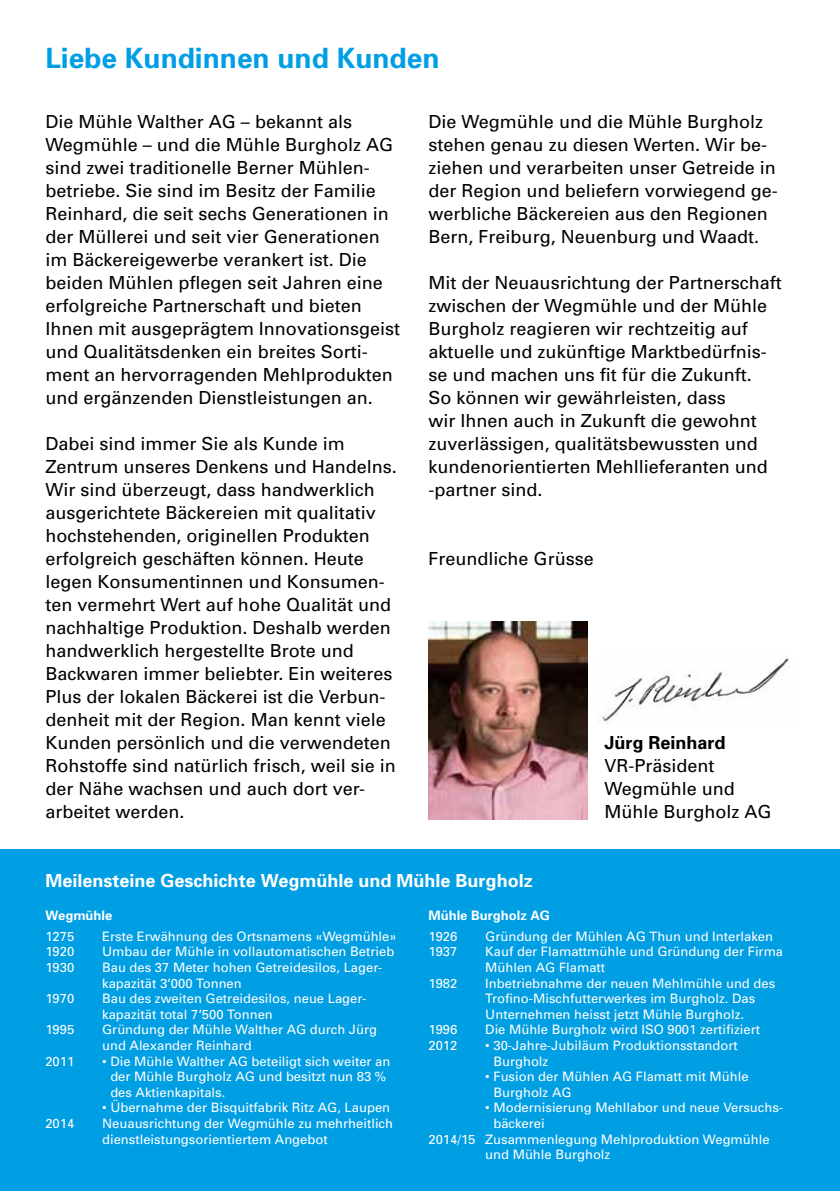
<style>
.page{position:relative;width:840px;height:1191px;background:#fff}
.page>*{position:absolute;margin:0;border:0;box-sizing:border-box;transform-origin:0 0}
.t1{font:700 28px "Univers";color:#009ee3}
.t2{font:18px/23px "Univers";color:#000}
.t3{font:700 18px "Univers";color:#fff}
.t4{font:700 18px "Univers";color:#000}
.t5{font:13px/15.6px "Univers";color:#fff}
.t6{font:700 13px "Univers";color:#fff}
</style>
<div class="page">
<div style="left:0;top:849px;width:839px;height:342px;background:#009ee3"></div>
<img style="left:428px;top:621px;width:159px;height:198px">
<img style="left:599px;top:656px;width:190px;height:67px">
<h1 class="t1" style="left:45px;top:40px;width:395px">Liebe Kundinnen und Kunden</h1>
<p class="t2" style="left:45px;top:110px;width:356px">Die Mühle Walther AG – bekannt als Wegmühle – und die Mühle Burgholz AG sind zwei traditionelle Berner Mühlen&shy;betriebe. Sie sind im Besitz der Familie Reinhard, die seit sechs Generationen in der Müllerei und seit vier Generationen im Bäckereigewerbe verankert ist. Die beiden Mühlen pflegen seit Jahren eine erfolgreiche Partnerschaft und bieten Ihnen mit ausgeprägtem Innovationsgeist und Qualitätsdenken ein breites Sorti&shy;ment an hervorragenden Mehlprodukten und ergänzenden Dienstleistungen an.</p>
<p class="t2" style="left:45px;top:432px;width:353px">Dabei sind immer Sie als Kunde im Zentrum unseres Denkens und Handelns.<br>Wir sind überzeugt, dass handwerklich ausgerichtete Bäckereien mit qualitativ hochstehenden, originellen Produkten erfolgreich geschäften können. Heute legen Konsumentinnen und Konsumen&shy;ten vermehrt Wert auf hohe Qualität und nachhaltige Produktion. Deshalb werden handwerklich hergestellte Brote und Backwaren immer beliebter. Ein weiteres Plus der lokalen Bäckerei ist die Verbun&shy;denheit mit der Region. Man kennt viele Kunden persönlich und die verwendeten Rohstoffe sind natürlich frisch, weil sie in der Nähe wachsen und auch dort ver&shy;arbeitet werden.</p>
<p class="t2" style="left:428px;top:110px;width:351px">Die Wegmühle und die Mühle Burgholz stehen genau zu diesen Werten. Wir be&shy;ziehen und verarbeiten unser Getreide in der Region und beliefern vorwiegend ge&shy;werbliche Bäckereien aus den Regionen Bern, Freiburg, Neuenburg und Waadt.</p>
<p class="t2" style="left:428px;top:271px;width:355px">Mit der Neuausrichtung der Partnerschaft zwischen der Wegmühle und der Mühle Burgholz reagieren wir rechtzeitig auf aktuelle und zukünftige Marktbedürfnis&shy;se und machen uns fit für die Zukunft.<br>So können wir gewährleisten, dass<br>wir Ihnen auch in Zukunft die gewohnt zuverlässigen, qualitätsbewussten und kundenorientierten Mehllieferanten und -partner sind.</p>
<p class="t2" style="left:428px;top:547px;width:167px">Freundliche Grüsse</p>
<p class="t4" style="left:604px;top:731px;width:123px">Jürg Reinhard</p>
<p class="t2" style="left:604px;top:754px;width:169px">VR-Präsident<br>Wegmühle und<br>Mühle Burgholz AG</p>
<p class="t3" style="left:45px;top:868px;width:488px">Meilensteine Geschichte Wegmühle und Mühle Burgholz</p>
<p class="t6" style="left:45px;top:906px;width:68px">Wegmühle</p>
<p class="t5" style="left:45px;top:928px;width:30px">1275</p>
<p class="t5" style="left:102px;top:928px;width:296px">Erste Erwähnung des Ortsnamens «Wegmühle»</p>
<p class="t5" style="left:45px;top:943px;width:30px">1920</p>
<p class="t5" style="left:102px;top:943px;width:293px">Umbau der Mühle in vollautomatischen Betrieb</p>
<p class="t5" style="left:45px;top:959px;width:30px">1930</p>
<p class="t5" style="left:102px;top:959px;width:280px">Bau des 37 Meter hohen Getreidesilos, Lager&shy;kapazität 3‘000 Tonnen</p>
<p class="t5" style="left:45px;top:990px;width:30px">1970</p>
<p class="t5" style="left:102px;top:990px;width:264px">Bau des zweiten Getreidesilos, neue Lager&shy;kapazität total 7‘500 Tonnen</p>
<p class="t5" style="left:45px;top:1021px;width:30px">1995</p>
<p class="t5" style="left:102px;top:1021px;width:276px">Gründung der Mühle Walther AG durch Jürg und Alexander Reinhard</p>
<p class="t5" style="left:45px;top:1053px;width:30px">2011</p>
<p class="t5" style="left:110px;top:1053px;width:281px;text-indent:-8px">• Die Mühle Walther AG beteiligt sich weiter an der Mühle Burgholz AG und besitzt nun 83 % des Aktienkapitals.</p>
<p class="t5" style="left:102px;top:1099px;width:289px">• Übernahme der Bisquitfabrik Ritz AG, Laupen</p>
<p class="t5" style="left:45px;top:1115px;width:30px">2014</p>
<p class="t5" style="left:102px;top:1115px;width:292px">Neuausrichtung der Wegmühle zu mehrheitlich dienstleistungsorientiertem Angebot</p>
<p class="t6" style="left:428px;top:906px;width:123px">Mühle Burgholz AG</p>
<p class="t5" style="left:428px;top:928px;width:30px">1926</p>
<p class="t5" style="left:485px;top:928px;width:289px">Gründung der Mühlen AG Thun und Interlaken</p>
<p class="t5" style="left:428px;top:943px;width:30px">1937</p>
<p class="t5" style="left:485px;top:943px;width:299px">Kauf der Flamattmühle und Gründung der Firma<br>Mühlen AG Flamatt</p>
<p class="t5" style="left:428px;top:975px;width:30px">1982</p>
<p class="t5" style="left:485px;top:975px;width:291px">Inbetriebnahme der neuen Mehlmühle und des<br>Trofino-Mischfutterwerkes im Burgholz. Das<br>Unternehmen heisst jetzt Mühle Burgholz.</p>
<p class="t5" style="left:428px;top:1021px;width:30px">1996</p>
<p class="t5" style="left:485px;top:1021px;width:276px">Die Mühle Burgholz wird ISO 9001 zertifiziert</p>
<p class="t5" style="left:428px;top:1037px;width:30px">2012</p>
<p class="t5" style="left:493px;top:1037px;width:246px;text-indent:-8px">• 30-Jahre-Jubiläum Produktionsstandort<br>Burgholz</p>
<p class="t5" style="left:493px;top:1068px;width:256px;text-indent:-8px">• Fusion der Mühlen AG Flamatt mit Mühle<br>Burgholz AG</p>
<p class="t5" style="left:485px;top:1099px;width:299px">• Modernisierung Mehllabor und neue Versuchs-</p>
<p class="t5" style="left:493px;top:1115px;width:53px">bäckerei</p>
<p class="t5" style="left:428px;top:1131px;width:342px">2014/15 Zusammenlegung Mehlproduktion Wegmühle</p>
<p class="t5" style="left:485px;top:1146px;width:126px">und Mühle Burgholz</p>
</div>
